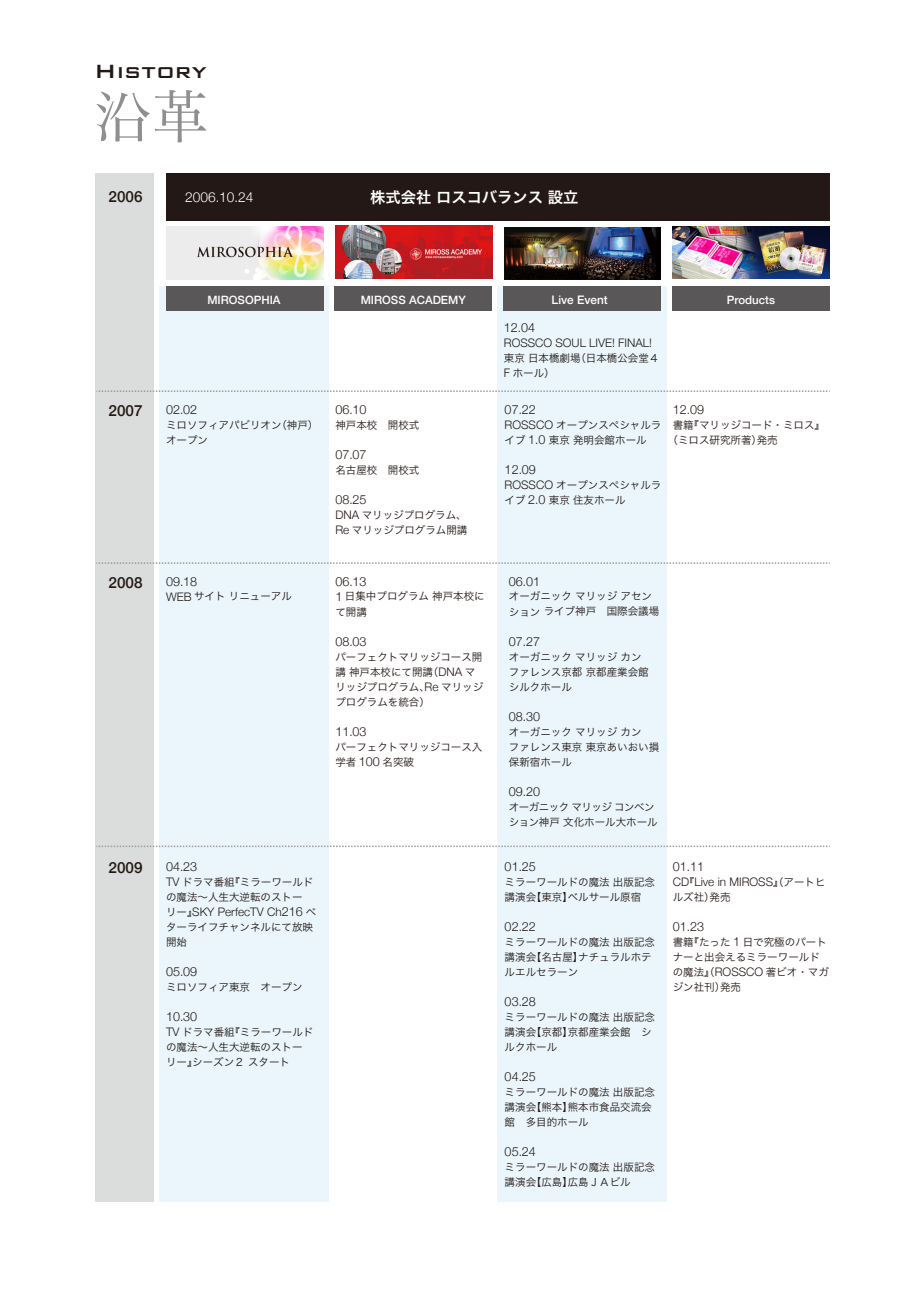
<style>
.page{position:relative;width:919px;height:1289px;background:#fff}
.page>*{position:absolute;margin:0;border:0;box-sizing:border-box;transform-origin:0 0}
.t1{font:57px "Hira Min Pro W3";color:#8f8f8f}
.t2{font:500 25.65px "Bank Gothic BT";color:#231815}
.t3{font:500 15.3px "Helvetica Neue";color:#231815}
.t4{font:15.3px "Hira Kaku Pro N W6";color:#fff}
.t5{font:300 13.8px "Helvetica Neue";color:#fff}
.t6{font:300 12.6px "Helvetica Neue";color:#231815}
.t7{font:300 11.7px "Helvetica Neue";color:#231815}
.t8{font:500 11.7px "Helvetica Neue";color:#fff}
.t9{font:500 11.55px "Helvetica Neue";color:#fff}
.t10{font:10.5px/15px "Hira Kaku Pro N W3";color:#231815}
.t11{font:10.5px/15px "Hira Kaku Pro N W3";letter-spacing:-.05em;color:#231815}
.s1{font-size:12.9px}
.s2{font-size:11.7px}
.s3{font-family:"Hira Kaku Pro W3"}
.s4{font-family:"Helvetica Neue";font-weight:300;font-size:11.7px}
.s5{font-family:"Helvetica Neue";font-weight:300;font-size:12.6px}
.s6{font-family:"Hira Kaku Pro N W3";font-weight:400;font-size:10.5px}
.s7{font-size:12.6px}
</style>
<div class="page">
<div style="left:160px;top:286px;width:169px;height:915px;background:#eaf6fb"></div>
<div style="left:498px;top:286px;width:169px;height:915px;background:#eaf6fb"></div>
<div style="left:95px;top:173px;width:59px;height:1028px;background:#dbdcdc"></div>
<div style="left:166px;top:173px;width:663px;height:47px;background:#231815"></div>
<svg style="left:96px;top:562px;width:734px;height:2px"></svg>
<svg style="left:96px;top:390px;width:734px;height:2px"></svg>
<svg style="left:96px;top:845px;width:734px;height:2px"></svg>
<img style="left:335px;top:226px;width:157px;height:52px">
<img style="left:504px;top:227px;width:157px;height:52px">
<div style="left:166px;top:286px;width:157px;height:25px;background:#595757"></div>
<div style="left:335px;top:286px;width:157px;height:25px;background:#595757"></div>
<div style="left:504px;top:286px;width:157px;height:25px;background:#595757"></div>
<div style="left:672px;top:286px;width:157px;height:25px;background:#595757"></div>
<img style="left:672px;top:226px;width:157px;height:52px">
<img style="left:166px;top:227px;width:157px;height:52px">
<h2 class="t2" style="left:94px;top:57px;width:114px">History</h2>
<h1 class="t1" style="left:94px;top:68px;width:116px">沿革</h1>
<h3 class="t3" style="left:108px;top:184px;width:35px">2006</h3>
<h3 class="t5" style="left:185px;top:186px;width:70px">2006<span class="s1">.</span>10<span class="s1">.</span>24</h3>
<h3 class="t4" style="left:370px;top:184px;width:210px">株式会社ロスコバランス設立</h3>
<p class="t9" style="left:207px;top:290px;width:75px">MIROSOPHIA</p>
<p class="t9" style="left:361px;top:290px;width:107px">MIROSS ACADEMY</p>
<p class="t8" style="left:551px;top:290px;width:58px">Live Event</p>
<p class="t9" style="left:726px;top:290px;width:50px">Products</p>
<p class="t6" style="left:504px;top:317px;width:33px">12<span class="s2">.</span>04</p>
<p class="t7" style="left:504px;top:333px;width:150px">ROSSCO SOUL LIVE! FINAL!</p>
<p class="t10" style="left:504px;top:349px;width:157px">東京日本橋劇場（日本橋公会堂<span class="s3">４<br></span><span class="s4">F</span> ホール）</p>
<h3 class="t3" style="left:108px;top:398px;width:35px">2007</h3>
<p class="t6" style="left:166px;top:400px;width:33px">02<span class="s2">.</span>02</p>
<p class="t10" style="left:166px;top:416px;width:154px">ミロソフィアパビリオン（神戸）オープン</p>
<p class="t6" style="left:335px;top:400px;width:33px">06<span class="s2">.</span>10</p>
<p class="t10" style="left:335px;top:416px;width:85px">神戸本校　開校式</p>
<p class="t6" style="left:335px;top:445px;width:33px">07<span class="s2">.</span>07</p>
<p class="t10" style="left:335px;top:461px;width:85px">名古屋校　開校式</p>
<p class="t6" style="left:335px;top:490px;width:33px">08<span class="s2">.</span>25</p>
<p class="t10" style="left:335px;top:506px;width:134px"><span class="s4">DNA</span> マリッジプログラム、<br><span class="s4">Re</span> マリッジプログラム開講</p>
<p class="t6" style="left:504px;top:400px;width:33px">07<span class="s2">.</span>22</p>
<p class="t10" style="left:504px;top:416px;width:158px"><span class="s4">ROSSCO</span> オープンスペシャルライブ <span class="s5">1</span><span class="s4">.</span><span class="s5">0</span> 東京発明会館ホール</p>
<p class="t6" style="left:504px;top:460px;width:33px">12<span class="s2">.</span>09</p>
<p class="t10" style="left:504px;top:476px;width:158px"><span class="s4">ROSSCO</span> オープンスペシャルライブ <span class="s5">2</span><span class="s4">.</span><span class="s5">0</span> 東京住友ホール</p>
<p class="t6" style="left:672px;top:400px;width:33px">12<span class="s2">.</span>09</p>
<p class="t10" style="left:667px;top:416px;width:159px;text-indent:5px">書籍『マリッジコード・ミロス』（ミロス研究所著）発売</p>
<h3 class="t3" style="left:108px;top:570px;width:35px">2008</h3>
<p class="t6" style="left:166px;top:571px;width:33px">09<span class="s2">.</span>18</p>
<p class="t10" style="left:166px;top:588px;width:127px"><span class="s4">WEB</span> サイトリニューアル</p>
<p class="t6" style="left:335px;top:571px;width:33px">06<span class="s2">.</span>13</p>
<p class="t10" style="left:335px;top:588px;width:151px"><span class="s5">1</span> 日集中プログラム神戸本校にて開講</p>
<p class="t6" style="left:335px;top:631px;width:33px">08<span class="s2">.</span>03</p>
<p class="t10" style="left:335px;top:648px;width:149px">パーフェクトマリッジコース開講神戸本校にて開講（<span class="s4">DNA</span> マリッジプログラム、<span class="s4">Re</span> マリッジプログラムを統合）</p>
<p class="t6" style="left:335px;top:721px;width:33px">11<span class="s2">.</span>03</p>
<p class="t10" style="left:335px;top:738px;width:148px">パーフェクトマリッジコース入学者 <span class="s5">100</span> 名突破</p>
<p class="t6" style="left:509px;top:571px;width:33px">06<span class="s2">.</span>01</p>
<p class="t10" style="left:509px;top:588px;width:152px">オーガニックマリッジアセンションライブ神戸　国際会議場</p>
<p class="t6" style="left:509px;top:631px;width:33px">07<span class="s2">.</span>27</p>
<p class="t10" style="left:509px;top:648px;width:141px">オーガニックマリッジカンファレンス京都京都産業会館シルクホール</p>
<p class="t6" style="left:509px;top:706px;width:33px">08<span class="s2">.</span>30</p>
<p class="t10" style="left:509px;top:723px;width:152px">オーガニックマリッジカン<br>ファレンス東京東京あいおい損保新宿ホール</p>
<p class="t6" style="left:509px;top:781px;width:33px">09<span class="s2">.</span>20</p>
<p class="t11" style="left:509px;top:798px;width:150px">オーガニックマリッジコンベンション神戸文化ホール大ホール</p>
<h3 class="t3" style="left:108px;top:855px;width:35px">2009</h3>
<p class="t6" style="left:166px;top:856px;width:33px">04<span class="s2">.</span>23</p>
<p class="t10" style="left:166px;top:873px;width:149px"><span class="s4">TV</span> ドラマ番組『ミラーワールドの魔法～人生大逆転のストー</p>
<p class="t7" style="left:166px;top:902px;width:152px"><span class="s6">リー』</span>SKY PerfecTV Ch<span class="s7">216</span> <span class="s6">ベ</span></p>
<p class="t10" style="left:166px;top:918px;width:149px">ターライフチャンネルにて放映開始</p>
<p class="t6" style="left:166px;top:961px;width:33px">05<span class="s2">.</span>09</p>
<p class="t10" style="left:166px;top:978px;width:138px">ミロソフィア東京　オープン</p>
<p class="t6" style="left:166px;top:1006px;width:33px">10<span class="s2">.</span>30</p>
<p class="t10" style="left:166px;top:1023px;width:149px"><span class="s4">TV</span> ドラマ番組『ミラーワールドの魔法～人生大逆転のストーリー』シーズン<span class="s3">２</span>スタート</p>
<p class="t6" style="left:504px;top:856px;width:33px">01<span class="s2">.</span>25</p>
<p class="t10" style="left:504px;top:873px;width:152px">ミラーワールドの魔法出版記念講演会【東京】ベルサール原宿</p>
<p class="t6" style="left:504px;top:916px;width:33px">02<span class="s2">.</span>22</p>
<p class="t10" style="left:504px;top:933px;width:152px">ミラーワールドの魔法出版記念講演会【名古屋】ナチュラルホテルエルセラーン</p>
<p class="t6" style="left:504px;top:991px;width:33px">03<span class="s2">.</span>28</p>
<p class="t10" style="left:504px;top:1008px;width:152px">ミラーワールドの魔法出版記念講演会【京都】京都産業会館　シルクホール</p>
<p class="t6" style="left:504px;top:1066px;width:33px">04<span class="s2">.</span>25</p>
<p class="t10" style="left:504px;top:1083px;width:152px">ミラーワールドの魔法出版記念講演会【熊本】熊本市食品交流会館　多目的ホール</p>
<p class="t6" style="left:504px;top:1141px;width:33px">05<span class="s2">.</span>24</p>
<p class="t10" style="left:504px;top:1158px;width:152px">ミラーワールドの魔法出版記念講演会【広島】広島<span class="s3">ＪＡ</span>ビル</p>
<p class="t6" style="left:672px;top:856px;width:33px">01<span class="s2">.</span>11</p>
<p class="t7" style="left:672px;top:872px;width:154px">CD<span class="s6">『</span>Live in MIROSS<span class="s6">』（アートヒ</span></p>
<p class="t10" style="left:672px;top:888px;width:59px">ルズ社）発売</p>
<p class="t6" style="left:672px;top:916px;width:33px">01<span class="s2">.</span>23</p>
<p class="t10" style="left:672px;top:933px;width:157px">書籍『たった <span class="s5">1</span> 日で究極のパートナーと出会えるミラーワールドの魔法』（<span class="s4">ROSSCO</span> 著ビオ・マガジン社刊）発売</p>
</div>
